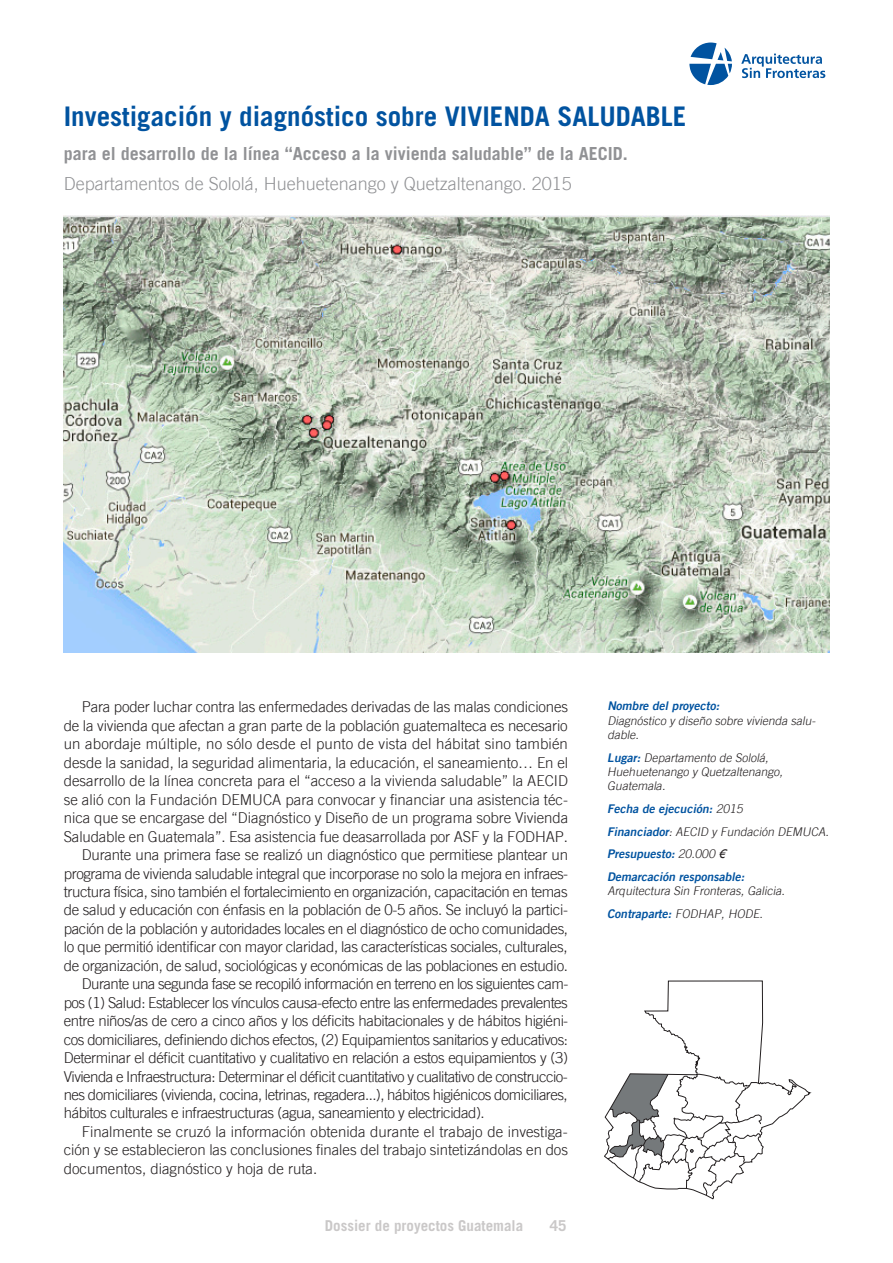
<style>
.page{position:relative;width:893px;height:1263px;background:#fff}
.page>*{position:absolute;margin:0;border:0;box-sizing:border-box;transform-origin:0 0}
.t1{font:700 27px "Trade Gothic LT Std";color:#0153a0}
.t2{font:700 18px "Trade Gothic LT Std";color:#919295}
.t3{font:italic 300 18px "Trade Gothic";color:#919295}
.t4{font:italic 300 15px "Trade Gothic";letter-spacing:-.02em;color:#231f20}
.t5{font:italic 300 15px "Trade Gothic";color:#231f20}
.t6{font:italic 300 15px "Trade Gothic";letter-spacing:.005em;color:#231f20}
.t7{font:700 15px "Trade Gothic LT Std";color:#cac8c8}
.t8{font:italic 300 12px/14.2px "Trade Gothic";color:#231f20}
.t9{font:italic 12px/22.8px "Trade Gothic Bold Two";color:#0153a0}
.s1{font-family:"Trade Gothic Bold Two";font-weight:400;color:#0153a0}
.s2{font-family:"Trade Gothic";font-weight:300;color:#231f20}
.s3{font-family:"Arial";color:#231f20}
</style>
<div class="page">
<svg style="left:741px;top:54px;width:84px;height:24px"></svg>
<svg style="left:689px;top:43px;width:43px;height:42px"></svg>
<img style="left:64px;top:216px;width:765px;height:437px">
<svg style="left:604px;top:981px;width:207px;height:218px"></svg>
<svg style="left:607px;top:1074px;width:155px;height:122px"></svg>
<h1 class="t1" style="left:64px;top:100px;width:624px">Investigación y diagnóstico sobre VIVIENDA SALUDABLE</h1>
<p class="t2" style="left:64px;top:142px;width:566px">para el desarrollo de la línea “Acceso a la vivienda saludable” de la AECID.</p>
<p class="t3" style="left:64px;top:176px;width:510px">Departamentos de Sololá, Huehuetenango y Quetzaltenango. 2015</p>
<p class="t4" style="left:82px;top:701px;width:488px">Para poder luchar contra las enfermedades derivadas de las malas condiciones</p>
<p class="t4" style="left:64px;top:720px;width:505px">de la vivienda que afectan a gran parte de la población guatemalteca es necesario</p>
<p class="t6" style="left:64px;top:738px;width:506px">un abordaje múltiple, no sólo desde el punto de vista del hábitat sino también</p>
<p class="t4" style="left:64px;top:757px;width:506px">desde la sanidad, la seguridad alimentaria, la educación, el saneamiento… En el</p>
<p class="t5" style="left:64px;top:775px;width:506px">desarrollo de la línea concreta para el “acceso a la vivienda saludable” la AECID</p>
<p class="t5" style="left:64px;top:793px;width:506px">se alió con la Fundación DEMUCA para convocar y financiar una asistencia téc-</p>
<p class="t5" style="left:64px;top:812px;width:506px">nica que se encargase del “Diagnóstico y Diseño de un programa sobre Vivienda</p>
<p class="t4" style="left:64px;top:830px;width:506px">Saludable en Guatemala”. Esa asistencia fue deasarrollada por ASF y la FODHAP.</p>
<p class="t4" style="left:82px;top:849px;width:488px">Durante una primera fase se realizó un diagnóstico que permitiese plantear un</p>
<p class="t4" style="left:64px;top:867px;width:506px">programa de vivienda saludable integral que incorporase no solo la mejora en infraes-</p>
<p class="t4" style="left:64px;top:886px;width:505px">tructura física, sino también el fortalecimiento en organización, capacitación en temas</p>
<p class="t4" style="left:64px;top:904px;width:506px">de salud y educación con énfasis en la población de 0-5 años. Se incluyó la partici-</p>
<p class="t4" style="left:64px;top:923px;width:506px">pación de la población y autoridades locales en el diagnóstico de ocho comunidades,</p>
<p class="t4" style="left:64px;top:941px;width:505px">lo que permitió identificar con mayor claridad, las características sociales, culturales,</p>
<p class="t4" style="left:64px;top:959px;width:506px">de organización, de salud, sociológicas y económicas de las poblaciones en estudio.</p>
<p class="t4" style="left:82px;top:978px;width:488px">Durante una segunda fase se recopiló información en terreno en los siguientes cam-</p>
<p class="t4" style="left:64px;top:996px;width:506px">pos (1) Salud: Establecer los vínculos causa-efecto entre las enfermedades prevalentes</p>
<p class="t4" style="left:64px;top:1015px;width:506px">entre niños/as de cero a cinco años y los déficits habitacionales y de hábitos higiéni-</p>
<p class="t4" style="left:64px;top:1033px;width:506px">cos domiciliares, definiendo dichos efectos, (2) Equipamientos sanitarios y educativos:</p>
<p class="t4" style="left:64px;top:1052px;width:506px">Determinar el déficit cuantitativo y cualitativo en relación a estos equipamientos y (3)</p>
<p class="t4" style="left:64px;top:1070px;width:505px">Vivienda e Infraestructura: Determinar el déficit cuantitativo y cualitativo de construccio-</p>
<p class="t4" style="left:64px;top:1089px;width:505px">nes domiciliares (vivienda, cocina, letrinas, regadera...), hábitos higiénicos domiciliares,</p>
<p class="t4" style="left:64px;top:1107px;width:422px">hábitos culturales e infraestructuras (agua, saneamiento y electricidad).</p>
<p class="t5" style="left:82px;top:1126px;width:487px">Finalmente se cruzó la información obtenida durante el trabajo de investiga-</p>
<p class="t4" style="left:64px;top:1144px;width:506px">ción y se establecieron las conclusiones finales del trabajo sintetizándolas en dos</p>
<p class="t5" style="left:64px;top:1162px;width:255px">documentos, diagnóstico y hoja de ruta.</p>
<p class="t7" style="left:325px;top:1217px;width:200px">Dossier de proyectos Guatemala</p>
<p class="t7" style="left:550px;top:1217px;width:18px">45</p>
<p class="t9" style="left:607px;top:695px;width:116px">Nombre del proyecto:</p>
<p class="t8" style="left:607px;top:714px;width:211px">Diagnóstico y diseño sobre vivienda salu&shy;dable.</p>
<p class="t8" style="left:607px;top:751px;width:179px"><span class="s1">Lugar:</span> Departamento de Sololá,<br>Huehuetenango y Quetzaltenango,<br>Guatemala.</p>
<p class="t9" style="left:607px;top:798px;width:139px">Fecha de ejecución: <span class="s2">2015</span></p>
<p class="t8" style="left:607px;top:825px;width:225px"><span class="s1">Financiador</span>: AECID y Fundación DEMUCA.</p>
<p class="t9" style="left:607px;top:843px;width:141px">Presupuesto: <span class="s2">20.000</span> <span class="s3">€<br></span>Demarcación responsable:</p>
<p class="t8" style="left:607px;top:885px;width:181px">Arquitectura Sin Fronteras, Galicia.</p>
<p class="t9" style="left:607px;top:903px;width:159px">Contraparte: <span class="s2">FODHAP, HODE.</span></p>
</div>
